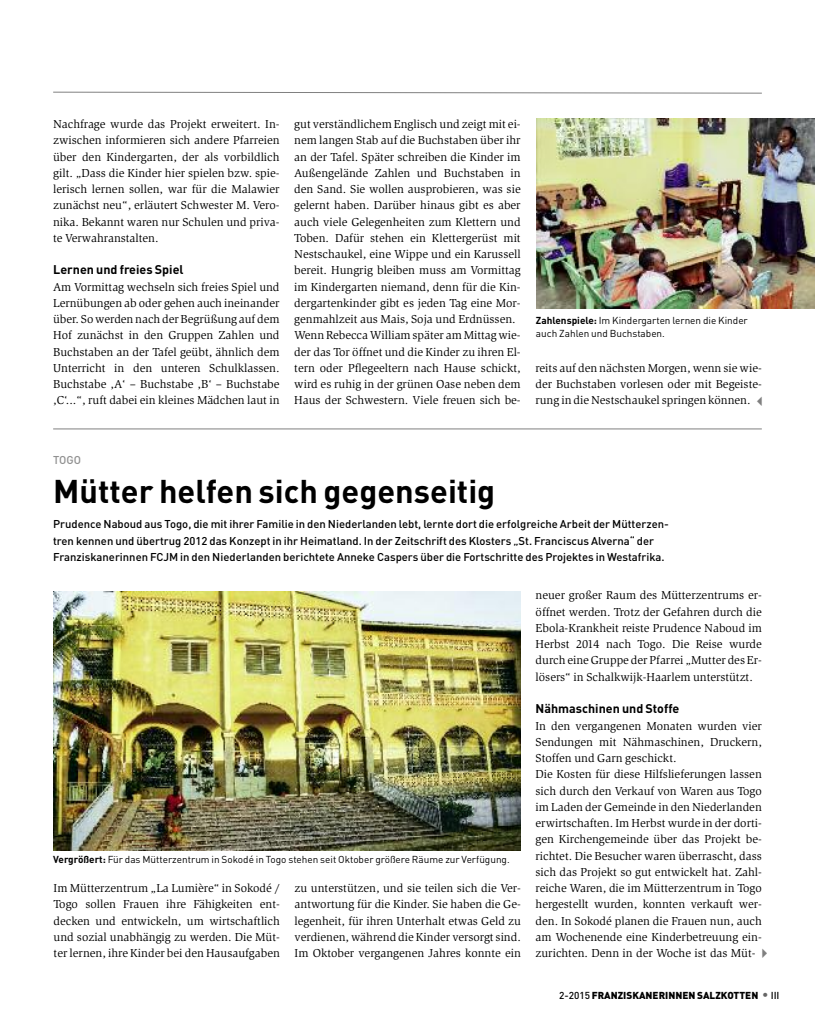
<style>
.page{position:relative;width:815px;height:1028px;background:#fff}
.page>*{position:absolute;margin:0;border:0;box-sizing:border-box;transform-origin:0 0}
.t1{font:700 32.5px "DIN Pro";color:#000}
.t2{font:700 12.5px "DIN Pro";color:#000}
.t3{font:11.88px/16.2px "Slimbach Std";color:#000;text-align:justify}
.t4{font:500 11.25px/16.2px "DIN Pro";color:#000}
.t5{font:500 11.25px "DIN Pro";color:#909090}
.t6{font:10px/13.8px "DIN Pro";color:#000}
.t7{font:900 10px "DIN Pro";color:#000}
.s1{font-weight:700}
.s2{font-weight:500}
.s3{font-weight:500;font-size:12.5px;color:#666}
</style>
<div class="page">
<svg style="left:53px;top:91px;width:709px;height:3px"></svg>
<img style="left:53px;top:592px;width:468px;height:258px">
<img style="left:537px;top:119px;width:278px;height:190px">
<hr style="left:53px;top:428px;width:709px;height:1px;background:#808080">
<p class="t3" style="left:53px;top:117px;width:228px">Nachfrage wurde das Projekt erweitert. In&shy;zwischen informieren sich andere Pfarreien über den Kindergarten, der als vorbildlich gilt. „Dass die Kinder hier spielen bzw. spie&shy;lerisch lernen sollen, war für die Malawier zunächst neu“, erläutert Schwester M. Vero&shy;nika. Bekannt waren nur Schulen und priva&shy;te Verwahranstalten.</p>
<p class="t2" style="left:53px;top:262px;width:132px">Lernen und freies Spiel</p>
<p class="t3" style="left:53px;top:279px;width:228px">Am Vormittag wechseln sich freies Spiel und Lernübungen ab oder gehen auch ineinander über. Sowerden nach derBegrüßung auf dem Hof zunächst in den Gruppen Zahlen und Buchstaben an der Tafel geübt, ähnlich dem Unterricht in den unteren Schulklassen.<br>Buchstabe ,A‘ – Buchstabe ,B‘ – Buchstabe ,C‘...“, ruft dabei ein kleines Mädchen laut in</p>
<p class="t3" style="left:294px;top:117px;width:228px;text-align:left">gut verständlichem Englisch und zeigt mit ei&shy;nem langen Stab auf die Buchstaben über ihr an der Tafel. Später schreiben die Kinder im Außengelände Zahlen und Buchstaben in den Sand. Sie wollen ausprobieren, was sie gelernt haben. Darüber hinaus gibt es aber auch viele Gelegenheiten zum Klettern und Toben. Dafür stehen ein Klettergerüst mit Nestschaukel, eine Wippe und ein Karussell bereit. Hungrig bleiben muss am Vormittag im Kindergarten niemand, denn für die Kin&shy;dergartenkinder gibt es jeden Tag eine Mor&shy;genmahlzeit aus Mais, Soja und Erdnüssen.<br>Wenn Rebecca William später am Mittag wie&shy;der das Tor öffnet und die Kinder zu ihren El&shy;tern oder Pflegeeltern nach Hause schickt, wird es ruhig in der grünen Oase neben dem Haus der Schwestern. Viele freuen sich be-</p>
<p class="t6" style="left:536px;top:313px;width:213px"><span class="s1">Zahlenspiele:</span> Im Kindergarten lernen die Kinder auch Zahlen und Buchstaben.</p>
<p class="t3" style="left:535px;top:360px;width:228px">reits auf den nächsten Morgen, wenn sie wie&shy;der Buchstaben vorlesen oder mit Begeiste&shy;rung in die Nestschaukel springen können.</p>
<p class="t5" style="left:53px;top:453px;width:29px">TOGO</p>
<h1 class="t1" style="left:53px;top:472px;width:444px">Mütter helfen sich gegenseitig</h1>
<p class="t4" style="left:53px;top:516px;width:617px">Prudence Naboud aus Togo, die mit ihrer Familie in den Niederlanden lebt, lernte dort die erfolgreiche Arbeit der Mütterzen&shy;tren kennen und übertrug 2012 das Konzept in ihr Heimatland. In der Zeitschrift des Klosters „St. Franciscus Alverna“ der<br>Franziskanerinnen FCJM in den Niederlanden berichtete Anneke Caspers über die Fortschritte des Projektes in Westafrika.</p>
<p class="t6" style="left:53px;top:852px;width:458px"><span class="s1">Vergrößert:</span> Für das Mütterzentrum in Sokodé in Togo stehen seit Oktober größere Räume zur Verfügung.</p>
<p class="t3" style="left:54px;top:880px;width:228px">Im Mütterzentrum „La Lumière“ in Sokodé / Togo sollen Frauen ihre Fähigkeiten ent&shy;decken und entwickeln, um wirtschaftlich und sozial unabhängig zu werden. Die Müt&shy;ter lernen, ihre Kinder bei den Hausaufgaben</p>
<p class="t3" style="left:295px;top:880px;width:228px">zu unterstützen, und sie teilen sich die Ver&shy;antwortung für die Kinder. Sie haben die Ge&shy;legenheit, für ihren Unterhalt etwas Geld zu verdienen, während die Kinder versorgt sind.<br>Im Oktober vergangenen Jahres konnte ein</p>
<p class="t3" style="left:536px;top:588px;width:228px">neuer großer Raum des Mütterzentrums er&shy;öffnet werden. Trotz der Gefahren durch die Ebola-Krankheit reiste Prudence Naboud im Herbst 2014 nach Togo. Die Reise wurde durch eine Gruppe der Pfarrei „Mutter des Er&shy;lösers“ in Schalkwijk-Haarlem unterstützt.</p>
<p class="t2" style="left:536px;top:701px;width:145px">Nähmaschinen und Stoffe</p>
<p class="t3" style="left:536px;top:718px;width:228px;text-align:left">In den vergangenen Monaten wurden vier Sendungen mit Nähmaschinen, Druckern, Stoffen und Garn geschickt.<br>Die Kosten für diese Hilfslieferungen lassen sich durch den Verkauf von Waren aus Togo im Laden der Gemeinde in den Niederlanden erwirtschaften. Im Herbst wurde in der dorti&shy;gen Kirchengemeinde über das Projekt be&shy;richtet. Die Besucher waren überrascht, dass sich das Projekt so gut entwickelt hat. Zahl&shy;reiche Waren, die im Mütterzentrum in Togo hergestellt wurden, konnten verkauft wer&shy;den. In Sokodé planen die Frauen nun, auch am Wochenende eine Kinderbetreuung ein&shy;zurichten. Denn in der Woche ist das Müt-</p>
<p class="t7" style="left:559px;top:989px;width:222px"><span class="s2">2-2015</span> FRANZISKANERINNEN SALZKOTTEN <span class="s3">•</span> <span class="s2">III</span></p>
</div>
